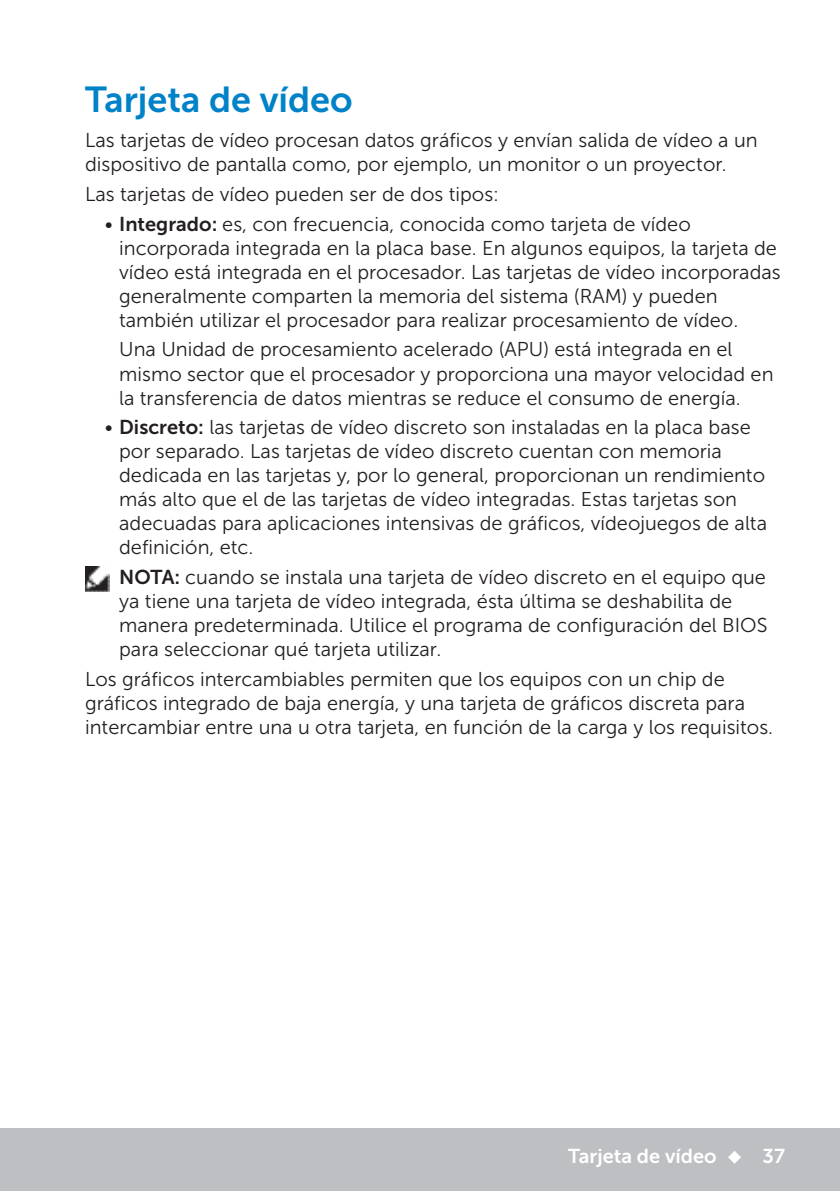
<style>
.page{position:relative;width:840px;height:1191px;background:#fff}
.page>*{position:absolute;margin:0;border:0;box-sizing:border-box;transform-origin:0 0}
.t1{font:36px "Museo Sans For Dell 700";color:#0082c8}
.t2{font:20px/24px "Museo Sans For Dell 300";color:#231f20}
.t3{font:20px "Museo Sans For Dell 700";color:#fff}
.s1{font-family:"Museo Sans For Dell 700"}
</style>
<div class="page">
<div style="left:0;top:1128px;width:839px;height:63px;background:#bebfc2"></div>
<img style="left:85px;top:566px;width:25px;height:25px">
<h1 class="t1" style="left:85px;top:80px;width:269px">Tarjeta de vídeo</h1>
<p class="t2" style="left:85px;top:129px;width:673px">Las tarjetas de vídeo procesan datos gráficos y envían salida de vídeo a un dispositivo de pantalla como, por ejemplo, un monitor o un proyector.</p>
<p class="t2" style="left:85px;top:182px;width:415px">Las tarjetas de vídeo pueden ser de dos tipos:</p>
<p class="t2" style="left:119px;top:212px;width:662px;text-indent:-14px">• <span class="s1">Integrado:</span> es, con frecuencia, conocida como tarjeta de vídeo incorporada integrada en la placa base. En algunos equipos, la tarjeta de vídeo está integrada en el procesador. Las tarjetas de vídeo incorporadas generalmente comparten la memoria del sistema (RAM) y pueden también utilizar el procesador para realizar procesamiento de vídeo.</p>
<p class="t2" style="left:119px;top:338px;width:655px">Una Unidad de procesamiento acelerado (APU) está integrada en el mismo sector que el procesador y proporciona una mayor velocidad en la transferencia de datos mientras se reduce el consumo de energía.</p>
<p class="t2" style="left:119px;top:415px;width:649px;text-indent:-14px">• <span class="s1">Discreto:</span> las tarjetas de vídeo discreto son instaladas en la placa base por separado. Las tarjetas de vídeo discreto cuentan con memoria dedicada en las tarjetas y, por lo general, proporcionan un rendimiento más alto que el de las tarjetas de vídeo integradas. Estas tarjetas son adecuadas para aplicaciones intensivas de gráficos, vídeojuegos de alta definición, etc.</p>
<p class="t2" style="left:119px;top:565px;width:649px"><span class="s1">NOTA:</span> cuando se instala una tarjeta de vídeo discreto en el equipo que ya tiene una tarjeta de vídeo integrada, ésta última se deshabilita de manera predeterminada. Utilice el programa de configuración del BIOS para seleccionar qué tarjeta utilizar.</p>
<p class="t2" style="left:85px;top:667px;width:689px">Los gráficos intercambiables permiten que los equipos con un chip de gráficos integrado de baja energía, y una tarjeta de gráficos discreta para intercambiar entre una u otra tarjeta, en función de la carga y los requisitos.</p>
<p class="t3" style="left:567px;top:1144px;width:218px">Tarjeta de vídeo ◆ 37</p>
</div>
